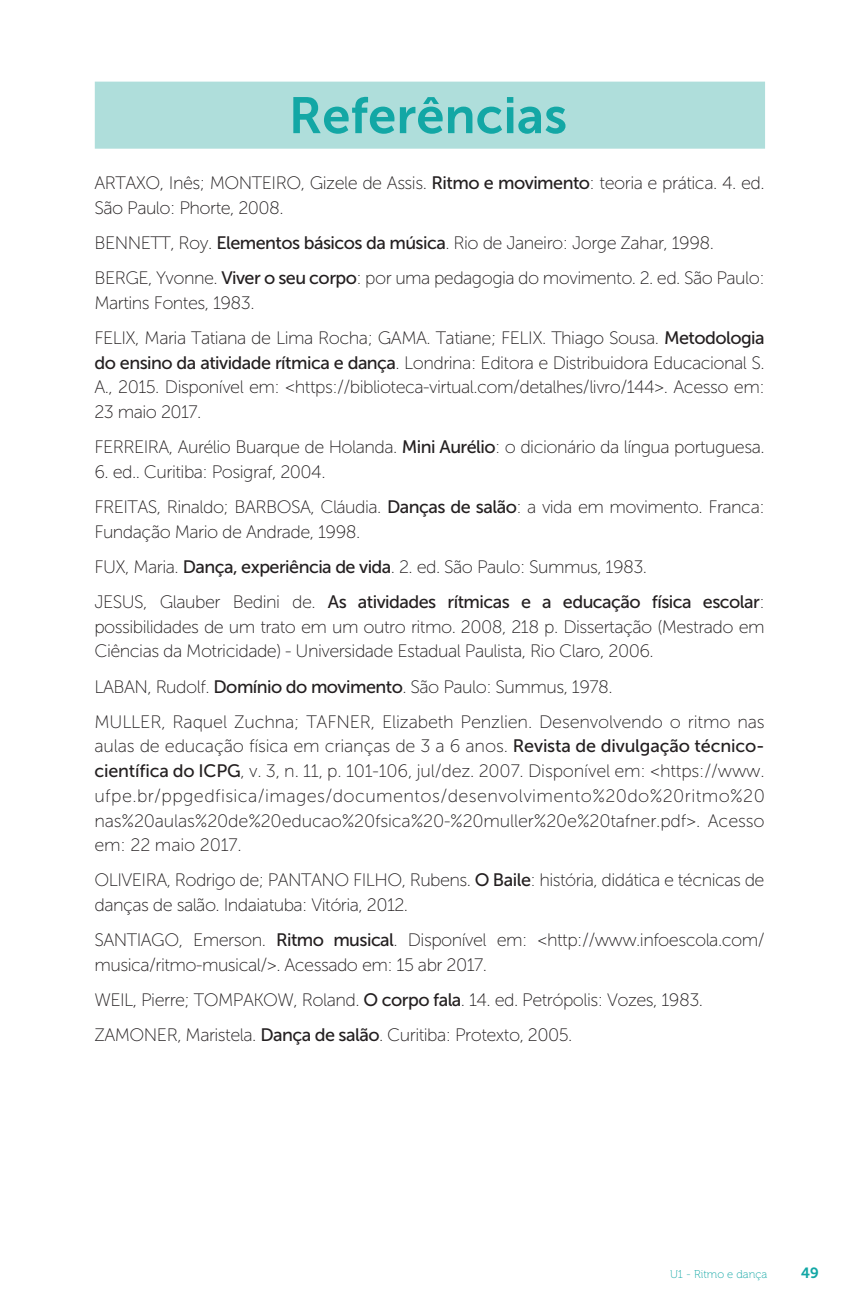
<style>
.page{position:relative;width:862px;height:1307px;background:#fff}
.page>*{position:absolute;margin:0;border:0;box-sizing:border-box;transform-origin:0 0}
.t1{font:50.85px "Museo Sans 700";color:#13a7a5}
.t2{font:18px/24.8px "Museo Sans 100";letter-spacing:-.03em;color:#231f20}
.t3{font:18px/35.1px "Museo Sans 100";letter-spacing:-.01em;color:#231f20}
.t4{font:18px "Museo Sans 500";letter-spacing:-.03em;color:#231f20}
.t5{font:14.85px "Museo 700";color:#13a7a5}
.t6{font:11.25px "Museo 100";color:#13a7a5}
.s1{font-family:"Museo Sans 500"}
.s2{font-family:"Museo Sans 100"}
</style>
<div class="page">
<div style="left:95px;top:82px;width:669px;height:67px;background:#afdedb;border:2px solid #afdedb"></div>
<h1 class="t1" style="left:289px;top:87px;width:280px">Referências</h1>
<p class="t2" style="left:94px;top:171px;width:671px">ARTAXO, Inês; MONTEIRO, Gizele de Assis. <span class="s1">Ritmo e movimento</span>: teoria e prática. 4. ed.<br>São Paulo: Phorte, 2008.</p>
<p class="t2" style="left:94px;top:225px;width:671px;line-height:35.1px">BENNETT, Roy. <span class="s1">Elementos básicos da música</span>. Rio de Janeiro: Jorge Zahar, 1998.<br>BERGE, Yvonne. <span class="s1">Viver o seu corpo</span>: por uma pedagogia do movimento. 2. ed. São Paulo:</p>
<p class="t2" style="left:94px;top:285px;width:671px;line-height:35.1px">Martins Fontes, 1983.<br>FELIX, Maria Tatiana de Lima Rocha; GAMA. Tatiane; FELIX. Thiago Sousa. <span class="s1">Metodologia</span></p>
<p class="t2" style="left:94px;top:350px;width:671px;text-align:justify"><span class="s1">do ensino da atividade rítmica e dança</span>. Londrina: Editora e Distribuidora Educacional S.<br>A., 2015. Disponível em: &lt;https://biblioteca-virtual.com/detalhes/livro/144&gt;. Acesso em:<br>23 maio 2017.</p>
<p class="t2" style="left:94px;top:435px;width:671px">FERREIRA, Aurélio Buarque de Holanda. <span class="s1">Mini Aurélio</span>: o dicionário da língua portuguesa.</p>
<p class="t2" style="left:94px;top:454px;width:671px;line-height:35.1px">6. ed.. Curitiba: Posigraf, 2004.<br>FREITAS, Rinaldo; BARBOSA, Cláudia. <span class="s1">Danças de salão</span>: a vida em movimento. Franca:</p>
<p class="t2" style="left:94px;top:514px;width:554px;line-height:35.1px">Fundação Mario de Andrade, 1998.<br>FUX, Maria. <span class="s1">Dança, experiência de vida</span>. 2. ed. São Paulo: Summus, 1983.</p>
<p class="t4" style="left:94px;top:592px;width:671px"><span class="s2">JESUS, Glauber Bedini de.</span> As atividades rítmicas e a educação física escolar<span class="s2">:</span></p>
<p class="t2" style="left:94px;top:614px;width:671px">possibilidades de um trato em um outro ritmo. 2008, 218 p. Dissertação (Mestrado em<br>Ciências da Motricidade) - Universidade Estadual Paulista, Rio Claro, 2006.</p>
<p class="t3" style="left:94px;top:669px;width:671px">LABAN, Rudolf. <span class="s1">Domínio do movimento</span>. São Paulo: Summus, 1978.<br>MULLER, Raquel Zuchna; TAFNER, Elizabeth Penzlien. Desenvolvendo o ritmo nas</p>
<p class="t2" style="left:94px;top:734px;width:671px;text-align:justify">aulas de educação física em crianças de 3 a 6 anos. <span class="s1">Revista de divulgação técnico&shy;científica do ICPG</span>, v. 3, n. 11, p. 101-106, jul/dez. 2007. Disponível em: &lt;https://www. ufpe.br/ppgedfisica/images/documentos/desenvolvimento%20do%20ritmo%20 nas%20aulas%20de%20educao%20fsica%20-%20muller%20e%20tafner.pdf&gt;. Acesso em: 22 maio 2017.</p>
<p class="t2" style="left:94px;top:868px;width:671px">OLIVEIRA, Rodrigo de; PANTANO FILHO, Rubens. <span class="s1">O Baile</span>: história, didática e técnicas de danças de salão. Indaiatuba: Vitória, 2012.</p>
<p class="t2" style="left:94px;top:928px;width:671px">SANTIAGO, Emerson. <span class="s1">Ritmo musical</span>. Disponível em: &lt;http://www.infoescola.com/ musica/ritmo-musical/&gt;. Acessado em: 15 abr 2017.</p>
<p class="t2" style="left:94px;top:982px;width:610px;line-height:35.1px">WEIL, Pierre; TOMPAKOW, Roland. <span class="s1">O corpo fala</span>. 14. ed. Petrópolis: Vozes, 1983.<br>ZAMONER, Maristela. <span class="s1">Dança de salão</span>. Curitiba: Protexto, 2005.</p>
<p class="t6" style="left:669px;top:1268px;width:99px">U1 - Ritmo e dança</p>
<p class="t5" style="left:801px;top:1264px;width:19px">49</p>
</div>
